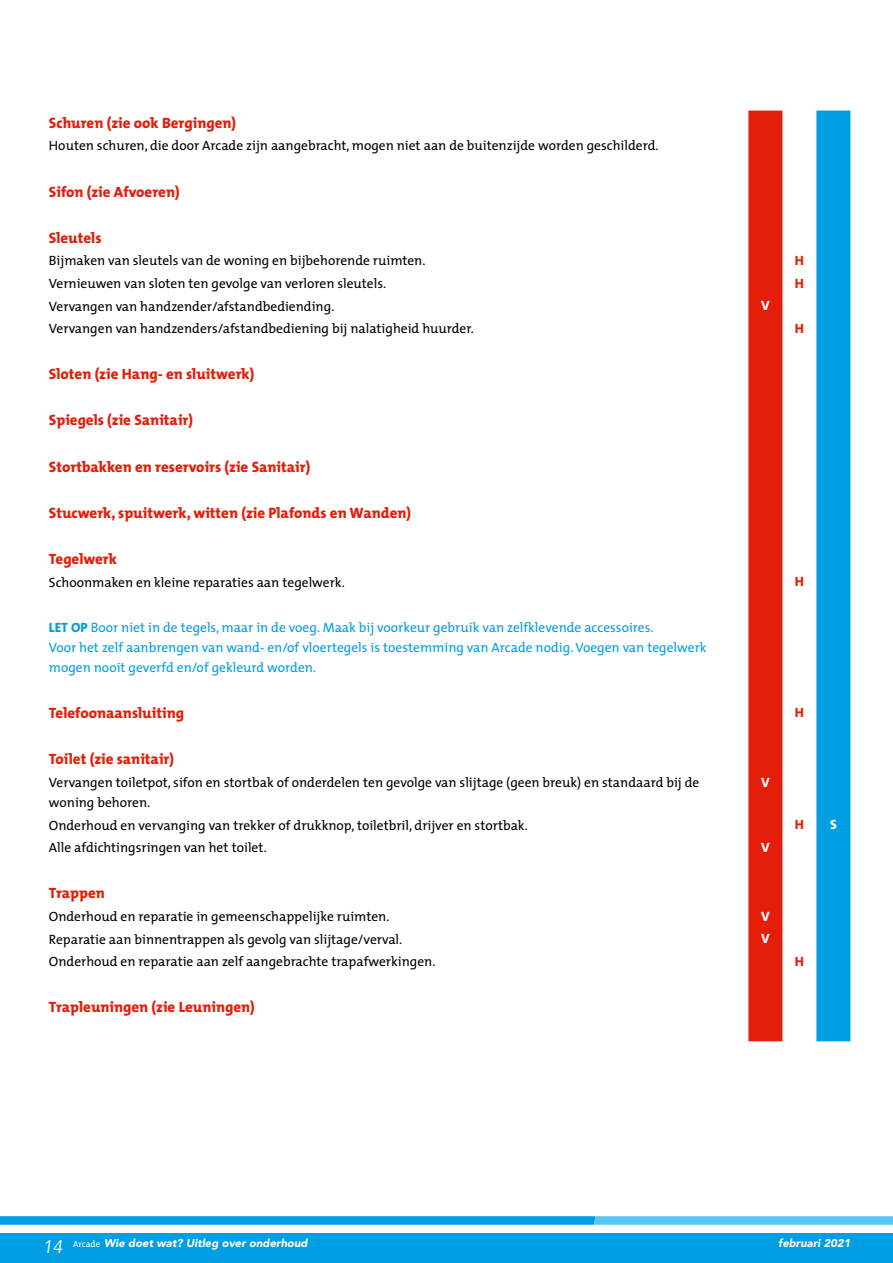
<style>
.page{position:relative;width:893px;height:1263px;background:#fff}
.page>*{position:absolute;margin:0;border:0;box-sizing:border-box;transform-origin:0 0}
.t1{font:800 15px "The Mix";color:#e41e0a}
.t2{font:13.5px/20.1px "The Mix";color:#000}
.t3{font:13.5px/20.1px "The Mix";color:#009ee3}
.t4{font:800 13.5px "The Mix";color:#e41e0a}
.t5{font:800 13.5px "The Mix";color:#fff}
.t6{font:italic 900 11.25px "Avenir";color:#fff}
.s1{font-weight:800}
.s2{font-weight:400;font-size:18px}
.s3{font-family:"The Mix";font-weight:400;font-style:normal;font-size:9px}
</style>
<div class="page">
<svg style="left:0;top:1216px;width:893px;height:9px"></svg>
<div style="left:0;top:1233px;width:893px;height:30px;background:#009ee3"></div>
<div style="left:748px;top:111px;width:34px;height:930px;background:#e41e0a"></div>
<div style="left:816px;top:111px;width:34px;height:930px;background:#009ee3"></div>
<p class="t1" style="left:49px;top:110px;width:189px">Schuren (zie ook Bergingen)</p>
<p class="t2" style="left:49px;top:135px;width:610px">Houten schuren, die door Arcade zijn aangebracht, mogen niet aan de buitenzijde worden geschilderd.</p>
<p class="t1" style="left:49px;top:179px;width:132px">Sifon (zie Afvoeren)</p>
<p class="t1" style="left:49px;top:225px;width:54px">Sleutels</p>
<p class="t2" style="left:49px;top:250px;width:377px">Bijmaken van sleutels van de woning en bijbehorende ruimten.</p>
<p class="t4" style="left:795px;top:249px;width:11px">H</p>
<p class="t2" style="left:49px;top:273px;width:337px">Vernieuwen van sloten ten gevolge van verloren sleutels.</p>
<p class="t4" style="left:795px;top:272px;width:11px">H</p>
<p class="t2" style="left:49px;top:295px;width:286px">Vervangen van handzender/afstandbediending.</p>
<p class="t5" style="left:761px;top:294px;width:10px">V</p>
<p class="t2" style="left:49px;top:318px;width:425px">Vervangen van handzenders/afstandbediening bij nalatigheid huurder.</p>
<p class="t4" style="left:795px;top:317px;width:11px">H</p>
<p class="t1" style="left:49px;top:362px;width:207px">Sloten (zie Hang- en sluitwerk)</p>
<p class="t1" style="left:49px;top:408px;width:146px">Spiegels (zie Sanitair)</p>
<p class="t1" style="left:49px;top:454px;width:263px">Stortbakken en reservoirs (zie Sanitair)</p>
<p class="t1" style="left:49px;top:500px;width:364px">Stucwerk, spuitwerk, witten (zie Plafonds en Wanden)</p>
<p class="t1" style="left:49px;top:546px;width:70px">Tegelwerk</p>
<p class="t2" style="left:49px;top:571px;width:296px">Schoonmaken en kleine reparaties aan tegelwerk.</p>
<p class="t4" style="left:795px;top:570px;width:11px">H</p>
<p class="t3" style="left:49px;top:617px;width:659px"><span class="s1">LET OP</span> Boor niet in de tegels, maar in de voeg. Maak bij voorkeur gebruik van zelfklevende accessoires.<br>Voor het zelf aanbrengen van wand- en/of vloertegels is toestemming van Arcade nodig. Voegen van tegelwerk mogen nooit geverfd en/of gekleurd worden.</p>
<p class="t1" style="left:49px;top:700px;width:137px">Telefoonaansluiting</p>
<p class="t4" style="left:795px;top:701px;width:11px">H</p>
<p class="t1" style="left:49px;top:747px;width:127px">Toilet (zie sanitair)</p>
<p class="t2" style="left:49px;top:772px;width:652px">Vervangen toiletpot, sifon en stortbak of onderdelen ten gevolge van slijtage (geen breuk) en standaard bij de woning behoren.</p>
<p class="t5" style="left:761px;top:771px;width:10px">V</p>
<p class="t2" style="left:49px;top:814px;width:479px">Onderhoud en vervanging van trekker of drukknop, toiletbril, drijver en stortbak.</p>
<p class="t4" style="left:795px;top:813px;width:11px">H</p>
<p class="t5" style="left:830px;top:813px;width:8px">S</p>
<p class="t2" style="left:49px;top:837px;width:218px">Alle afdichtingsringen van het toilet.</p>
<p class="t5" style="left:761px;top:836px;width:10px">V</p>
<p class="t1" style="left:49px;top:881px;width:58px">Trappen</p>
<p class="t2" style="left:49px;top:906px;width:341px">Onderhoud en reparatie in gemeenschappelijke ruimten.</p>
<p class="t5" style="left:761px;top:905px;width:10px">V</p>
<p class="t2" style="left:49px;top:928px;width:353px">Reparatie aan binnentrappen als gevolg van slijtage/verval.</p>
<p class="t5" style="left:761px;top:927px;width:10px">V</p>
<p class="t2" style="left:49px;top:951px;width:387px">Onderhoud en reparatie aan zelf aangebrachte trapafwerkingen.</p>
<p class="t4" style="left:795px;top:950px;width:11px">H</p>
<p class="t1" style="left:49px;top:995px;width:207px">Trapleuningen (zie Leuningen)</p>
<p class="t6" style="left:43px;top:1236px;width:267px"><span class="s2">14</span> <span class="s3">Arcade</span> Wie doet wat? Uitleg over onderhoud</p>
<p class="t6" style="left:778px;top:1236px;width:74px">februari 2021</p>
</div>
